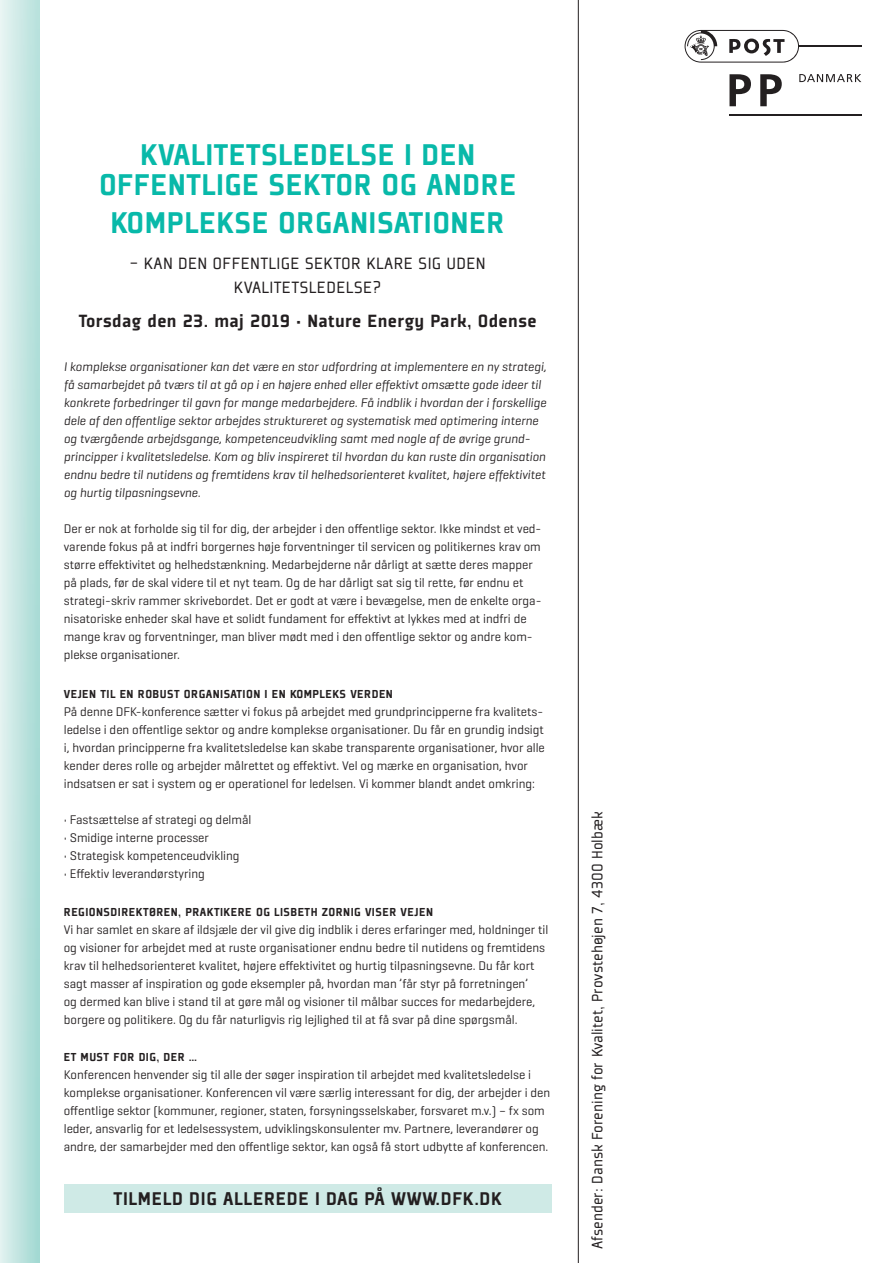
<style>
.page{position:relative;width:893px;height:1263px;background:#fff}
.page>*{position:absolute;margin:0;border:0;box-sizing:border-box;transform-origin:0 0}
.MELLEMRUBRIK{font:33px/30px "DFK Plexes Black Pro";letter-spacing:.015em;color:#08b9a9;text-align:center}
.t1{font:20.25px "DFK Plexes Black Pro";letter-spacing:.035em;color:#231f20}
.MELLEMRUBRIK-2{font:19.5px "DFK Plexes Black Pro";letter-spacing:.02em;color:#231f20}
.MELLEMRUBRIK-3{font:18px/24px "DFK Plexes Book Pro";letter-spacing:.015em;color:#231f20;text-align:center}
.brød{font:16.5px "DFK Plexes Book Pro";color:#231f20}
.BOKS_BRØD{font:12.75px/18px "Geogrotesque";color:#231f20}
.BOKS_BRØD-2{font:italic 12.75px/18px "Geogrotesque";color:#231f20}
.BOKS_RUBRIK{font:12.75px "DFK Plexes Black Pro";letter-spacing:.035em;color:#231f20}
.s1{font-family:"DFK Plexes Black Pro"}
</style>
<div class="page">
<svg style="left:799px;top:74px;width:62px;height:8px"></svg>
<hr style="left:798px;top:46px;width:64px;height:1px;background:#231f20">
<hr style="left:729px;top:115px;width:133px;height:1px;background:#231f20">
<svg style="left:729px;top:74px;width:22px;height:32px"></svg>
<svg style="left:760px;top:74px;width:22px;height:32px"></svg>
<svg style="left:685px;top:30px;width:114px;height:33px"></svg>
<div style="left:64px;top:1184px;width:488px;height:29px;background:#cfeae6"></div>
<div style="left:0;top:0;width:39px;height:1263px;background:linear-gradient(to right,#e4f2f1,#a8dbd5)"></div>
<hr style="left:578px;top:0;width:1px;height:1263px;background:#231f20">
<p class="MELLEMRUBRIK" style="left:99px;top:139px;width:419px">KVALITETSLEDELSE I DEN<br>OFFENTLIGE SEKTOR OG ANDRE</p>
<p class="MELLEMRUBRIK" style="left:111px;top:207px;width:396px">KOMPLEKSE ORGANISATIONER</p>
<p class="MELLEMRUBRIK-3" style="left:130px;top:252px;width:358px">– KAN DEN OFFENTLIGE SEKTOR KLARE SIG UDEN<br>KVALITETSLEDELSE?</p>
<p class="MELLEMRUBRIK-2" style="left:79px;top:309px;width:459px">Torsdag den 23. maj 2019 · Nature Energy Park, Odense</p>
<p class="BOKS_BRØD-2" style="left:64px;top:357px;width:484px">I komplekse organisationer kan det være en stor udfordring at implementere en ny strategi, få samarbejdet på tværs til at gå op i en højere enhed eller effektivt omsætte gode ideer til konkrete forbedringer til gavn for mange medarbejdere. Få indblik i hvordan der i forskellige dele af den offentlige sektor arbejdes struktureret og systematisk med optimering interne og tværgående arbejdsgange, kompetenceudvikling samt med nogle af de øvrige grund&shy;principper i kvalitetsledelse. Kom og bliv inspireret til hvordan du kan ruste din organisation endnu bedre til nutidens og fremtidens krav til helhedsorienteret kvalitet, højere effektivitet og hurtig tilpasningsevne.</p>
<p class="BOKS_BRØD" style="left:64px;top:519px;width:479px">Der er nok at forholde sig til for dig, der arbejder i den offentlige sektor. Ikke mindst et ved&shy;varende fokus på at indfri borgernes høje forventninger til servicen og politikernes krav om større effektivitet og helhedstænkning. Medarbejderne når dårligt at sætte deres mapper på plads, før de skal videre til et nyt team. Og de har dårligt sat sig til rette, før endnu et strategi-skriv rammer skrivebordet. Det er godt at være i bevægelse, men de enkelte orga&shy;nisatoriske enheder skal have et solidt fundament for effektivt at lykkes med at indfri de mange krav og forventninger, man bliver mødt med i den offentlige sektor og andre kom&shy;plekse organisationer.</p>
<p class="BOKS_RUBRIK" style="left:64px;top:686px;width:331px">VEJEN TIL EN ROBUST ORGANISATION I EN KOMPLEKS VERDEN</p>
<p class="BOKS_BRØD" style="left:64px;top:702px;width:483px">På denne DFK-konference sætter vi fokus på arbejdet med grundprincipperne fra kvalitets&shy;ledelse i den offentlige sektor og andre komplekse organisationer. Du får en grundig indsigt i, hvordan principperne fra kvalitetsledelse kan skabe transparente organisationer, hvor alle kender deres rolle og arbejder målrettet og effektivt. Vel og mærke en organisation, hvor indsatsen er sat i system og er operationel for ledelsen. Vi kommer blandt andet omkring:</p>
<p class="BOKS_BRØD" style="left:64px;top:810px;width:189px">• Fastsættelse af strategi og delmål</p>
<p class="BOKS_BRØD" style="left:64px;top:828px;width:147px">• Smidige interne processer</p>
<p class="BOKS_BRØD" style="left:64px;top:846px;width:177px">• Strategisk kompetenceudvikling</p>
<p class="BOKS_BRØD" style="left:64px;top:864px;width:142px">• Effektiv leverandørstyring</p>
<p class="BOKS_BRØD" style="left:64px;top:902px;width:486px"><span class="s1">REGIONSDIREKTØREN, PRAKTIKERE OG LISBETH ZORNIG VISER VEJEN<br></span>Vi har samlet en skare af ildsjæle der vil give dig indblik i deres erfaringer med, holdninger til og visioner for arbejdet med at ruste organisationer endnu bedre til nutidens og fremtidens krav til helhedsorienteret kvalitet, højere effektivitet og hurtig tilpasningsevne. Du får kort sagt masser af inspiration og gode eksempler på, hvordan man ’får styr på forretningen’<br>og dermed kan blive i stand til at gøre mål og visioner til målbar succes for medarbejdere, borgere og politikere. Og du får naturligvis rig lejlighed til at få svar på dine spørgsmål.</p>
<p class="BOKS_BRØD" style="left:64px;top:1047px;width:488px"><span class="s1">ET MUST FOR DIG, DER …<br></span>Konferencen henvender sig til alle der søger inspiration til arbejdet med kvalitetsledelse i komplekse organisationer. Konferencen vil være særlig interessant for dig, der arbejder i den offentlige sektor (kommuner, regioner, staten, forsyningsselskaber, forsvaret m.v.) – fx som leder, ansvarlig for et ledelsessystem, udviklingskonsulenter mv. Partnere, leverandører og andre, der samarbejder med den offentlige sektor, kan også få stort udbytte af konferencen.</p>
<p class="t1" style="left:113px;top:1186px;width:390px">TILMELD DIG ALLEREDE I DAG PÅ WWW.DFK.DK</p>
<p class="brød" style="left:588px;top:1249px;width:439px;rotate:-90deg">Afsender: Dansk Forening for Kvalitet, Provstehøjen 7, 4300 Holbæk</p>
</div>
